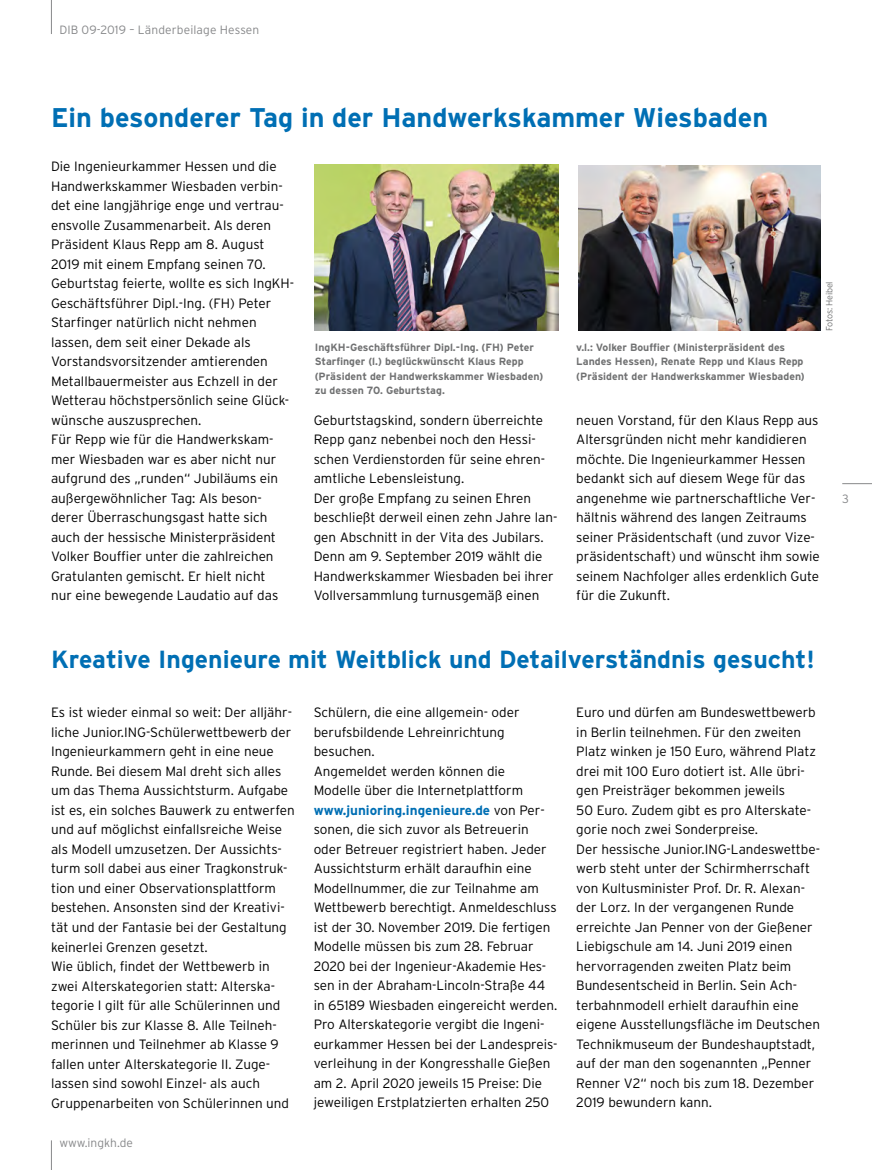
<style>
.page{position:relative;width:872px;height:1170px;background:#fff}
.page>*{position:absolute;margin:0;border:0;box-sizing:border-box;transform-origin:0 0}
.t1{font:700 27px "Interstate";color:#006fb4}
.t2{font:700 24.75px "Interstate";color:#006fb4}
.t3{font:300 13.5px/19.5px "Interstate";color:#000}
.t4{font:300 12px "Interstate";letter-spacing:.01em;color:#87888a}
.t5{font:700 10.5px/14.2px "Interstate";color:#707172}
.t6{font:300 9px "Interstate";letter-spacing:-.02em;color:#707172}
.s1{font-weight:700;color:#006fb4}
</style>
<div class="page">
<hr style="left:842px;top:483px;width:30px;height:1px;background:#87888a">
<hr style="left:51px;top:0;width:1px;height:34px;background:#87888a">
<svg style="left:51px;top:1140px;width:1px;height:29px"></svg>
<img style="left:314px;top:164px;width:244px;height:167px">
<img style="left:578px;top:165px;width:243px;height:166px">
<p class="t4" style="left:59px;top:23px;width:201px">DIB 09-2019 – Länderbeilage Hessen</p>
<h1 class="t1" style="left:51px;top:103px;width:718px">Ein besonderer Tag in der Handwerkskammer Wiesbaden</h1>
<p class="t3" style="left:51px;top:156px;width:245px">Die Ingenieurkammer Hessen und die Handwerkskammer Wiesbaden verbin&shy;det eine langjährige enge und vertrau&shy;ensvolle Zusammenarbeit. Als deren Präsident Klaus Repp am 8. August 2019 mit einem Empfang seinen 70.<br>Geburtstag feierte, wollte es sich IngKH-Geschäftsführer Dipl.-Ing. (FH) Peter Starfinger natürlich nicht nehmen lassen, dem seit einer Dekade als Vorstandsvorsitzender amtierenden Metallbauermeister aus Echzell in der Wetterau höchstpersönlich seine Glück&shy;wünsche auszusprechen.<br>Für Repp wie für die Handwerkskam&shy;mer Wiesbaden war es aber nicht nur aufgrund des „runden“ Jubiläums ein außergewöhnlicher Tag: Als beson&shy;derer Überraschungsgast hatte sich auch der hessische Ministerpräsident Volker Bouffier unter die zahlreichen Gratulanten gemischt. Er hielt nicht<br>nur eine bewegende Laudatio auf das</p>
<p class="t5" style="left:315px;top:340px;width:230px">IngKH-Geschäftsführer Dipl.-Ing. (FH) Peter Starfinger (l.) beglückwünscht Klaus Repp (Präsident der Handwerkskammer Wiesbaden) zu dessen 70. Geburtstag.</p>
<p class="t5" style="left:576px;top:340px;width:230px">v.l.: Volker Bouffier (Ministerpräsident des<br>Landes Hessen), Renate Repp und Klaus Repp (Präsident der Handwerkskammer Wiesbaden)</p>
<p class="t6" style="left:824px;top:331px;width:51px;rotate:-90deg">Fotos: Heibel</p>
<p class="t3" style="left:314px;top:410px;width:245px">Geburtstagskind, sondern überreichte Repp ganz nebenbei noch den Hessi&shy;schen Verdienstorden für seine ehren&shy;amtliche Lebensleistung.<br>Der große Empfang zu seinen Ehren beschließt derweil einen zehn Jahre lan&shy;gen Abschnitt in der Vita des Jubilars.<br>Denn am 9. September 2019 wählt die Handwerkskammer Wiesbaden bei ihrer Vollversammlung turnusgemäß einen</p>
<p class="t3" style="left:576px;top:410px;width:245px">neuen Vorstand, für den Klaus Repp aus Altersgründen nicht mehr kandidieren möchte. Die Ingenieurkammer Hessen bedankt sich auf diesem Wege für das angenehme wie partnerschaftliche Ver&shy;hältnis während des langen Zeitraums seiner Präsidentschaft (und zuvor Vize&shy;präsidentschaft) und wünscht ihm sowie seinem Nachfolger alles erdenklich Gute für die Zukunft.</p>
<p class="t4" style="left:842px;top:492px;width:8px">3</p>
<h2 class="t2" style="left:51px;top:646px;width:765px">Kreative Ingenieure mit Weitblick und Detailverständnis gesucht!</h2>
<p class="t3" style="left:51px;top:702px;width:245px">Es ist wieder einmal so weit: Der alljähr&shy;liche Junior.ING-Schülerwettbewerb der Ingenieurkammern geht in eine neue Runde. Bei diesem Mal dreht sich alles um das Thema Aussichtsturm. Aufgabe ist es, ein solches Bauwerk zu entwerfen und auf möglichst einfallsreiche Weise als Modell umzusetzen. Der Aussichts&shy;turm soll dabei aus einer Tragkonstruk&shy;tion und einer Observationsplattform bestehen. Ansonsten sind der Kreativi&shy;tät und der Fantasie bei der Gestaltung keinerlei Grenzen gesetzt.<br>Wie üblich, findet der Wettbewerb in zwei Alterskategorien statt: Alterska&shy;tegorie I gilt für alle Schülerinnen und Schüler bis zur Klasse 8. Alle Teilneh&shy;merinnen und Teilnehmer ab Klasse 9 fallen unter Alterskategorie II. Zuge&shy;lassen sind sowohl Einzel- als auch Gruppenarbeiten von Schülerinnen und</p>
<p class="t3" style="left:314px;top:702px;width:245px">Schülern, die eine allgemein- oder berufsbildende Lehreinrichtung besuchen.<br>Angemeldet werden können die<br>Modelle über die Internetplattform <span class="s1">www.junioring.ingenieure.de</span> von Per&shy;sonen, die sich zuvor als Betreuerin oder Betreuer registriert haben. Jeder Aussichtsturm erhält daraufhin eine Modellnummer, die zur Teilnahme am Wettbewerb berechtigt. Anmeldeschluss ist der 30. November 2019. Die fertigen Modelle müssen bis zum 28. Februar 2020 bei der Ingenieur-Akademie Hes&shy;sen in der Abraham-Lincoln-Straße 44 in 65189 Wiesbaden eingereicht werden.<br>Pro Alterskategorie vergibt die Ingeni&shy;eurkammer Hessen bei der Landespreis&shy;verleihung in der Kongresshalle Gießen am 2. April 2020 jeweils 15 Preise: Die jeweiligen Erstplatzierten erhalten 250</p>
<p class="t3" style="left:576px;top:702px;width:245px">Euro und dürfen am Bundeswettbewerb in Berlin teilnehmen. Für den zweiten Platz winken je 150 Euro, während Platz drei mit 100 Euro dotiert ist. Alle übri&shy;gen Preisträger bekommen jeweils<br>50 Euro. Zudem gibt es pro Alterskate&shy;gorie noch zwei Sonderpreise.<br>Der hessische Junior.ING-Landeswettbe&shy;werb steht unter der Schirmherrschaft von Kultusminister Prof. Dr. R. Alexan&shy;der Lorz. In der vergangenen Runde erreichte Jan Penner von der Gießener Liebigschule am 14. Juni 2019 einen hervorragenden zweiten Platz beim Bundesentscheid in Berlin. Sein Ach&shy;terbahnmodell erhielt daraufhin eine eigene Ausstellungsfläche im Deutschen Technikmuseum der Bundeshauptstadt, auf der man den sogenannten „Penner Renner V2“ noch bis zum 18. Dezember 2019 bewundern kann.</p>
<p class="t4" style="left:59px;top:1135px;width:75px">www.ingkh.de</p>
</div>
